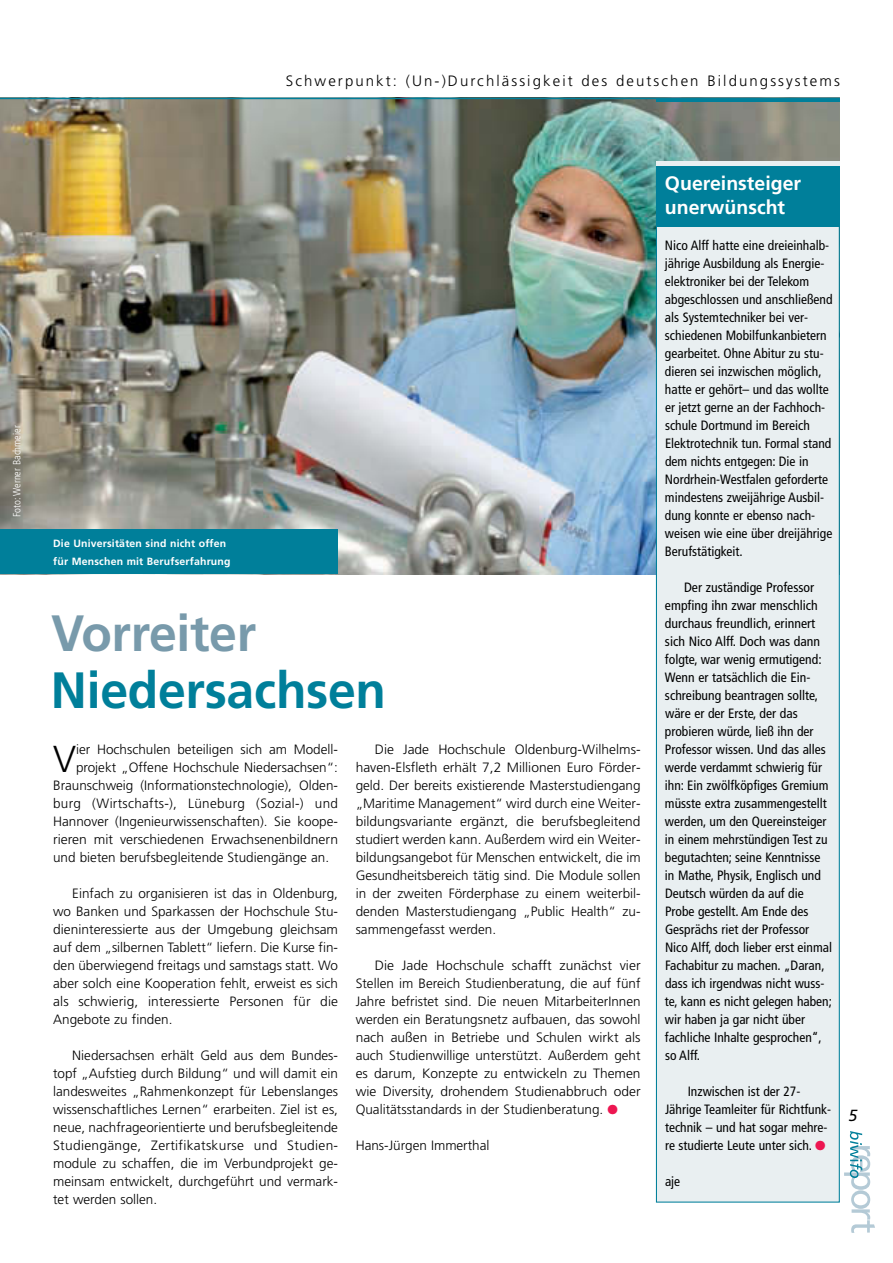
<style>
.page{position:relative;width:893px;height:1263px;background:#fff}
.page>*{position:absolute;margin:0;border:0;box-sizing:border-box;transform-origin:0 0}
.t1{font:700 51px "Frutiger LT";letter-spacing:-.005em;color:#007f9a}
.t2{font:700 51px "Frutiger LT";letter-spacing:-.005em;color:#789aab}
.t3{font:300 37.5px "Frutiger LT";color:#000}
.t4{font:700 19.5px/24px "Frutiger LT";color:#fff}
.t5{font:italic 16.2px "Frutiger LT";color:#000}
.t6{font:300 15px "Frutiger LT";letter-spacing:.14em;color:#000}
.t7{font:300 13.5px/18px "Frutiger LT";color:#000;text-align:justify}
.t8{font:condensed 13.5px/18px "Frutiger LT";color:#000}
.t9{font:300 13.5px "Frutiger LT";letter-spacing:.02em;color:#000}
.t10{font:700 10.5px/18px "Frutiger LT";letter-spacing:.015em;color:#fff}
.t11{font:300 condensed 10.5px "Frutiger LT";color:#fff}
</style>
<div class="page">
<img style="left:0;top:99px;width:840px;height:475px">
<hr style="left:0;top:98px;width:840px;height:1px;background:#007f9a">
<hr style="left:656px;top:98px;width:184px;height:4px;background:#007f9a">
<svg style="left:844px;top:1131px;width:31px;height:102px"></svg>
<div style="left:0;top:529px;width:338px;height:45px;background:#007f9a"></div>
<div style="left:657px;top:167px;width:182px;height:1034px;background:#e9eff1"></div>
<div style="left:656px;top:166px;width:184px;height:1036px;border:1px solid #007f9a"></div>
<div style="left:656px;top:166px;width:184px;height:61px;background:#007f9a"></div>
<hr style="left:656px;top:162px;width:184px;height:4px;background:#e9eff1">
<p class="t6" style="left:286px;top:74px;width:556px">Schwerpunkt: (Un-)Durchlässigkeit des deutschen Bildungssystems</p>
<p class="t11" style="left:13px;top:517px;width:93px;rotate:-90deg">Foto: Werner Bachmeier</p>
<p class="t10" style="left:53px;top:535px;width:179px">Die Universitäten sind nicht offen für Menschen mit Berufserfahrung</p>
<h1 class="t2" style="left:51px;top:603px;width:207px">Vorreiter</h1>
<h1 class="t1" style="left:51px;top:660px;width:337px">Niedersachsen</h1>
<h2 class="t3" style="left:53px;top:744px;width:24px">V</h2>
<p class="t7" style="left:76px;top:742px;width:264px">ier Hochschulen beteiligen sich am Modell -</p>
<p class="t7" style="left:356px;top:742px;width:286px;text-indent:19px">Die Jade Hochschule Oldenburg-Wilhelms - haven-Elsfleth erhält 7,2 Millionen Euro Förder - geld. Der bereits existierende Master studien gang „Maritime Management“ wird durch eine Weiter - bildungsvariante ergänzt, die berufsbegleitend stu diert werden kann. Außer dem wird ein Weiter - bildungsangebot für Menschen entwickelt, die im Gesundheitsbereich tätig sind. Die Module sollen in der zweiten Förderphase zu einem weiterbil&shy;denden Master studiengang „Public Health“ zu - sammengefasst werden.</p>
<p class="t7" style="left:356px;top:958px;width:286px;text-indent:19px">Die Jade Hochschule schafft zunächst vier Stellen im Bereich Studienberatung, die auf fünf Jahre befristet sind. Die neuen MitarbeiterInnen werden ein Beratungsnetz aufbauen, das sowohl nach außen in Betriebe und Schulen wirkt als auch Studienwillige unterstützt. Außerdem geht es darum, Konzepte zu entwickeln zu Themen wie Diversity, drohendem Studienabbruch oder Quali tätsstandards in der Studienberatung.</p>
<p class="t7" style="left:356px;top:1138px;width:135px">Hans-Jürgen Immerthal</p>
<p class="t7" style="left:76px;top:760px;width:264px">projekt „Offene Hochschule Nieder sachsen“:</p>
<p class="t7" style="left:53px;top:778px;width:286px">Braunschweig (Informationstechno logie), Olden -</p>
<p class="t9" style="left:53px;top:798px;width:286px">burg (Wirtschafts-), Lüneburg (Sozial-) und</p>
<p class="t7" style="left:53px;top:814px;width:286px">Hannover (Ingenieurwissenschaften). Sie koope-</p>
<p class="t7" style="left:53px;top:832px;width:286px">rieren mit verschiedenen Erwachsenen bildnern</p>
<p class="t7" style="left:53px;top:850px;width:278px">und bieten berufsbegleitende Studien gänge an.</p>
<p class="t7" style="left:53px;top:886px;width:287px;text-indent:19px">Einfach zu organisieren ist das in Oldenburg, wo Banken und Sparkassen der Hochschule Stu - dieninteressierte aus der Umgebung gleichsam auf dem „silbernen Tablett“ liefern. Die Kurse fin&shy;den überwiegend freitags und samstags statt. Wo aber solch eine Kooperation fehlt, erweist es sich als schwierig, interessierte Personen für die Angebote zu finden.</p>
<p class="t7" style="left:53px;top:1048px;width:287px;text-indent:19px">Niedersachsen erhält Geld aus dem Bundes - topf „Aufstieg durch Bildung“ und will damit ein landesweites „Rahmenkonzept für Lebenslanges wissenschaftliches Lernen“ erarbeiten. Ziel ist es, neue, nachfrageorientierte und berufsbegleitende Studiengänge, Zertifikatskurse und Studien - module zu schaffen, die im Ver bundprojekt ge - meinsam entwickelt, durchgeführt und vermark&shy;tet werden sollen.</p>
<h3 class="t4" style="left:665px;top:172px;width:138px">Quereinsteiger unerwünscht</h3>
<p class="t8" style="left:665px;top:237px;width:169px">Nico Alff hatte eine dreieinhalb&shy;jährige Ausbildung als Energie - elektroniker bei der Telekom abgeschlossen und anschließend als Systemtechniker bei ver&shy;schiedenen Mobilfunkanbietern gearbeitet. Ohne Abitur zu stu&shy;dieren sei inzwischen möglich, hatte er gehört– und das wollte er jetzt gerne an der Fachhoch - schule Dortmund im Bereich<br>Elektrotechnik tun. Formal stand dem nichts entgegen: Die in<br>Nordrhein-Westfalen geforderte mindestens zweijährige Ausbil - dung konnte er ebenso nach&shy;weisen wie eine über dreijährige<br>Berufstätigkeit.</p>
<p class="t8" style="left:665px;top:579px;width:169px;text-indent:19px">Der zuständige Professor empfing ihn zwar menschlich durchaus freundlich, erinnert sich Nico Alff. Doch was dann folgte, war wenig ermutigend:<br>Wenn er tatsächlich die Ein - schreibung beantragen sollte, wäre er der Erste, der das probieren würde, ließ ihn der<br>Profes sor wissen. Und das alles werde verdammt schwierig für ihn: Ein zwölfköpfiges Gremium müsste extra zusammengestellt werden, um den Querein steiger in einem mehrstündigen Test zu begutachten; seine Kenntnisse in Mathe, Physik, Englisch und<br>Deutsch würden da auf die<br>Probe gestellt. Am Ende des<br>Gesprächs riet der Professor<br>Nico Alff, doch lieber erst einmal<br>Fachabitur zu machen. „Daran, dass ich irgendwas nicht wuss&shy;te, kann es nicht gelegen haben; wir haben ja gar nicht über fachliche In halte gesprochen“, so Alff.</p>
<p class="t8" style="left:665px;top:1083px;width:168px;text-indent:23px">Inzwischen ist der 27-<br>Jährige Teamleiter für Richt funk - technik – und hat sogar mehre&shy;re studierte Leute unter sich.</p>
<p class="t8" style="left:665px;top:1173px;width:17px">aje</p>
<p class="t5" style="left:848px;top:1106px;width:10px">5</p>
</div>
